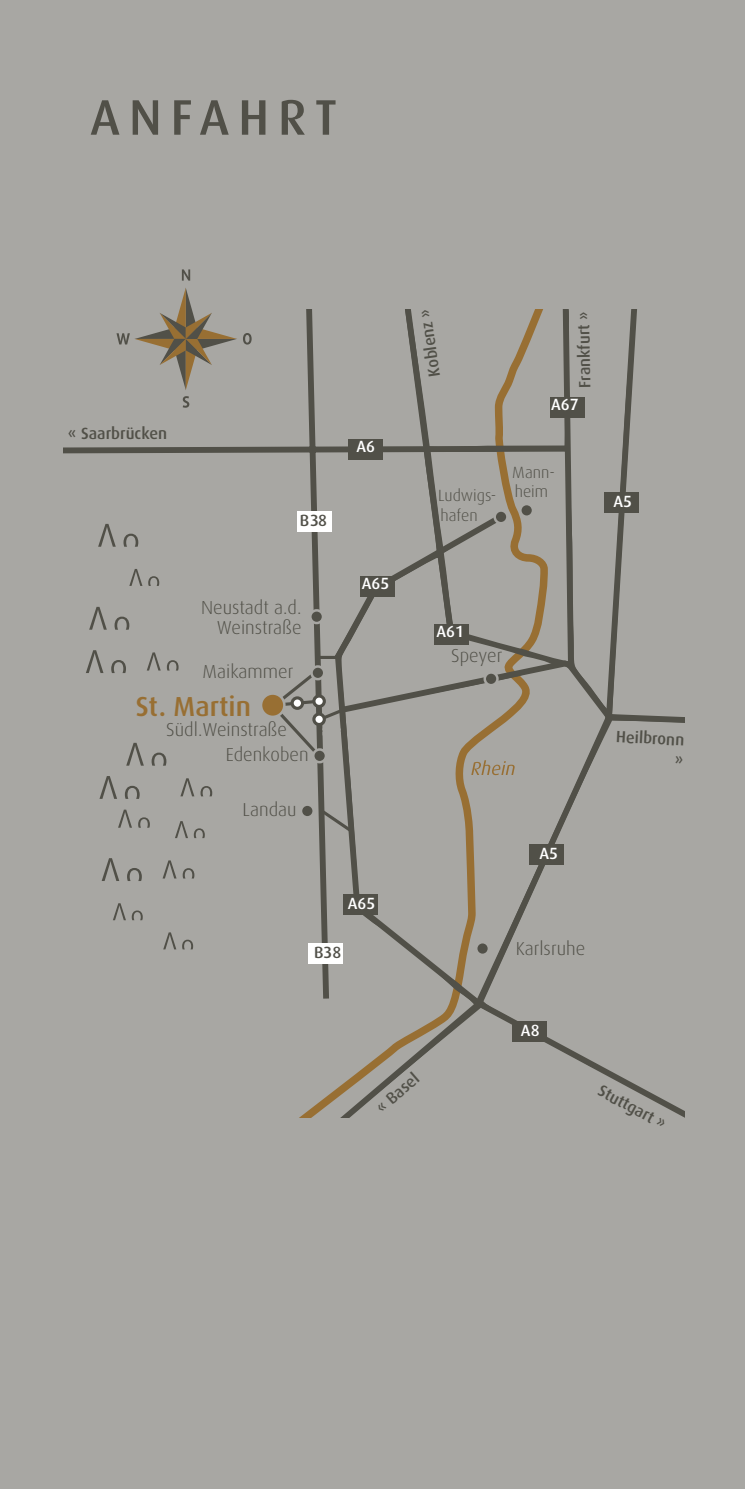
<style>
.page{position:relative;width:745px;height:1489px;background:#fff}
.page>*{position:absolute;margin:0;border:0;box-sizing:border-box;transform-origin:0 0}
.t1{font:500 50px "Dax";letter-spacing:.18em;color:#515048}
.t2{font:500 27.5px "Dax";color:#986f33}
.t3{font:300 18.75px/20px "Dax";color:#515048;text-align:right}
.t4{font:500 16.25px/20px "Dax";color:#515048;text-align:right}
.t5{font:300 16.25px/19.2px "Dax";color:#515048}
.t6{font:500 16.25px "Dax";color:#fff}
</style>
<div class="page">
<div style="left:0;top:0;width:744px;height:1488px;background:#a8a7a3"></div>
<svg style="left:64px;top:309px;width:619px;height:808px"></svg>
<hr style="left:318px;top:656px;width:21px;height:3px;background:#515048">
<svg style="left:269px;top:666px;width:87px;height:169px"></svg>
<div style="left:314px;top:714px;width:10px;height:10px;background:#fff;border-radius:50%"></div>
<div style="left:312px;top:712px;width:13px;height:14px;border:3px solid #515048;border-radius:50%"></div>
<div style="left:314px;top:696px;width:10px;height:10px;background:#fff;border-radius:50%"></div>
<div style="left:312px;top:694px;width:13px;height:14px;border:3px solid #515048;border-radius:50%"></div>
<svg style="left:292px;top:698px;width:10px;height:10px"></svg>
<div style="left:290px;top:696px;width:14px;height:13px;border:3px solid #515048;border-radius:50%"></div>
<div style="left:259px;top:692px;width:26px;height:26px;border:5px solid #a8a7a3;border-radius:50%"></div>
<div style="left:262px;top:694px;width:21px;height:21px;background:#986f33;border-radius:50%"></div>
<div style="left:493px;top:509px;width:15px;height:15px;border:5px solid #a8a7a3;border-radius:50%"></div>
<div style="left:495px;top:512px;width:11px;height:10px;background:#515048;border-radius:50%"></div>
<svg style="left:147px;top:652px;width:14px;height:18px"></svg>
<svg style="left:167px;top:660px;width:11px;height:10px"></svg>
<svg style="left:89px;top:607px;width:18px;height:22px"></svg>
<svg style="left:114px;top:616px;width:15px;height:13px"></svg>
<svg style="left:86px;top:650px;width:17px;height:23px"></svg>
<svg style="left:111px;top:660px;width:15px;height:13px"></svg>
<svg style="left:98px;top:524px;width:18px;height:22px"></svg>
<svg style="left:123px;top:533px;width:15px;height:13px"></svg>
<svg style="left:129px;top:569px;width:13px;height:17px"></svg>
<svg style="left:148px;top:576px;width:11px;height:10px"></svg>
<svg style="left:180px;top:778px;width:14px;height:18px"></svg>
<svg style="left:200px;top:786px;width:12px;height:10px"></svg>
<svg style="left:126px;top:742px;width:18px;height:23px"></svg>
<svg style="left:151px;top:752px;width:15px;height:13px"></svg>
<svg style="left:99px;top:776px;width:18px;height:22px"></svg>
<svg style="left:125px;top:785px;width:15px;height:13px"></svg>
<svg style="left:175px;top:821px;width:13px;height:17px"></svg>
<svg style="left:194px;top:828px;width:11px;height:10px"></svg>
<svg style="left:163px;top:932px;width:13px;height:17px"></svg>
<svg style="left:182px;top:939px;width:11px;height:10px"></svg>
<svg style="left:118px;top:809px;width:14px;height:18px"></svg>
<svg style="left:138px;top:817px;width:12px;height:10px"></svg>
<svg style="left:162px;top:860px;width:14px;height:18px"></svg>
<svg style="left:182px;top:868px;width:12px;height:10px"></svg>
<svg style="left:102px;top:858px;width:17px;height:23px"></svg>
<svg style="left:127px;top:867px;width:15px;height:14px"></svg>
<svg style="left:113px;top:903px;width:13px;height:17px"></svg>
<svg style="left:132px;top:910px;width:11px;height:10px"></svg>
<div style="left:483px;top:671px;width:15px;height:15px;border:5px solid #a8a7a3;border-radius:50%"></div>
<div style="left:485px;top:673px;width:11px;height:11px;background:#515048;border-radius:50%"></div>
<div style="left:309px;top:609px;width:15px;height:15px;border:5px solid #a8a7a3;border-radius:50%"></div>
<div style="left:311px;top:611px;width:10px;height:10px;background:#515048;border-radius:50%"></div>
<div style="left:312px;top:748px;width:15px;height:15px;border:5px solid #a8a7a3;border-radius:50%"></div>
<div style="left:314px;top:750px;width:10px;height:11px;background:#515048;border-radius:50%"></div>
<div style="left:310px;top:665px;width:15px;height:15px;border:5px solid #a8a7a3;border-radius:50%"></div>
<div style="left:312px;top:667px;width:11px;height:11px;background:#515048;border-radius:50%"></div>
<div style="left:322px;top:728px;width:19px;height:7px;background:#a8a7a3"></div>
<svg style="left:400px;top:309px;width:57px;height:329px"></svg>
<svg style="left:182px;top:269px;width:8px;height:11px"></svg>
<svg style="left:243px;top:333px;width:8px;height:11px"></svg>
<svg style="left:182px;top:396px;width:7px;height:11px"></svg>
<svg style="left:116px;top:288px;width:121px;height:102px"></svg>
<div style="left:347px;top:439px;width:35px;height:20px;background:#515048"></div>
<div style="left:511px;top:1021px;width:35px;height:20px;background:#515048"></div>
<div style="left:529px;top:844px;width:34px;height:20px;background:#515048"></div>
<div style="left:604px;top:492px;width:34px;height:20px;background:#515048"></div>
<div style="left:549px;top:397px;width:35px;height:20px;background:#515048"></div>
<div style="left:434px;top:624px;width:35px;height:20px;background:#515048"></div>
<div style="left:360px;top:576px;width:34px;height:20px;background:#515048"></div>
<div style="left:343px;top:894px;width:35px;height:20px;background:#515048"></div>
<div style="left:308px;top:943px;width:34px;height:20px;background:#fff"></div>
<div style="left:297px;top:512px;width:35px;height:20px;background:#fff"></div>
<svg style="left:471px;top:760px;width:43px;height:15px"></svg>
<h1 class="t1" style="left:90px;top:89px;width:248px">ANFAHRT</h1>
<p class="t4" style="left:68px;top:423px;width:101px">« Saarbrücken</p>
<p class="t4" style="left:300px;top:510px;width:29px">B38</p>
<p class="t3" style="left:201px;top:598px;width:102px">Neustadt a.d.<br>Weinstraße</p>
<p class="t3" style="left:202px;top:661px;width:92px">Maikammer</p>
<h2 class="t2" style="left:136px;top:691px;width:117px">St. Martin</h2>
<p class="t3" style="left:166px;top:719px;width:122px">Südl.Weinstraße</p>
<p class="t3" style="left:226px;top:745px;width:84px">Edenkoben</p>
<p class="t3" style="left:242px;top:800px;width:55px">Landau</p>
<p class="t6" style="left:356px;top:437px;width:20px">A6</p>
<p class="t6" style="left:361px;top:574px;width:29px">A65</p>
<p class="t6" style="left:347px;top:893px;width:29px">A65</p>
<p class="t4" style="left:314px;top:942px;width:29px">B38</p>
<p class="t4" style="left:424px;top:378px;width:70px;rotate:-98deg">Koblenz »</p>
<p class="t4" style="left:574px;top:388px;width:78px;rotate:-91deg">Frankfurt »</p>
<p class="t6" style="left:550px;top:395px;width:29px">A67</p>
<p class="t5" style="left:438px;top:486px;width:60px">Ludwigs&shy;hafen</p>
<p class="t5" style="left:512px;top:463px;width:44px">Mann&shy;heim</p>
<p class="t6" style="left:613px;top:492px;width:20px">A5</p>
<p class="t6" style="left:436px;top:622px;width:29px">A61</p>
<p class="t3" style="left:451px;top:645px;width:53px">Speyer</p>
<p class="t4" style="left:616px;top:726px;width:70px;rotate:3deg">Heilbronn »</p>
<p class="t6" style="left:539px;top:844px;width:20px">A5</p>
<p class="t3" style="left:515px;top:938px;width:71px">Karlsruhe</p>
<p class="t4" style="left:372px;top:1101px;width:52px;rotate:-41deg">« Basel</p>
<p class="t6" style="left:520px;top:1021px;width:20px">A8</p>
<p class="t4" style="left:603px;top:1080px;width:76px;rotate:28deg">Stuttgart »</p>
</div>
